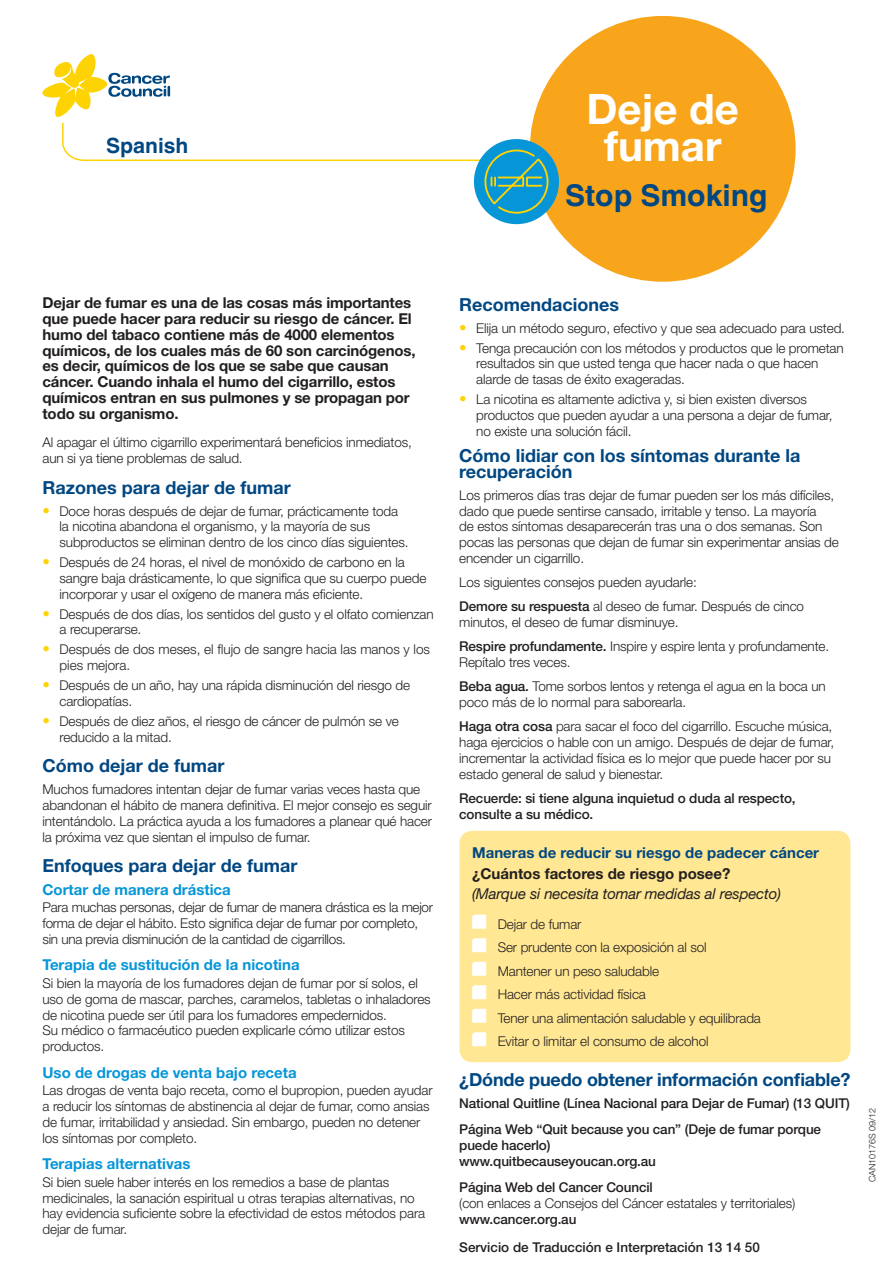
<style>
.page{position:relative;width:893px;height:1263px;background:#fff}
.page>*{position:absolute;margin:0;border:0;box-sizing:border-box;transform-origin:0 0}
.main_heading{font:700 42px/37.5px "Helvetica Neue LT Std";color:#fff;text-align:center}
.subs_light_blue{font:700 30px "Helvetica World";color:#014782}
.subs_light_blue-2{font:700 21px "Helvetica World";color:#014782}
.subs_blue{font:700 18px/15.8px "Helvetica Neue LT Std";color:#014782}
.intro_para{font:700 15px/15.8px "Helvetica Neue LT Std";letter-spacing:-.01em;color:#231f20}
.subs_light_blue-3{font:700 15px "Helvetica Neue LT Std";color:#0696d7}
.t1{font:italic 15px "Helvetica Neue LT Std";letter-spacing:-.01em;color:#231f20}
.t2{font:700 15px "Helvetica Neue LT Std";color:#014782}
.body{font:300 13.5px/15.8px "Helvetica Neue LT Std";letter-spacing:-.01em;color:#231f20}
.bullet_para{font:300 13.5px/15.8px "Helvetica Neue LT Std";letter-spacing:-.01em;color:#231f20}
.body-2{font:500 13.5px/15.8px "Helvetica Neue LT Std";letter-spacing:-.01em;color:#231f20}
.subs_light_blue-4{font:500 13.5px "Helvetica Neue LT Std";color:#231f20}
.subs_light_blue-5{font:300 9px "Helvetica Neue LT Std";color:#231f20}
.s1{font-size:15px;color:#fed304}
.s2{font-weight:500}
</style>
<div class="page">
<div style="left:459px;top:831px;width:391px;height:231px;background:#ffe794;border-radius:13px"></div>
<svg style="left:472px;top:915px;width:14px;height:14px"></svg>
<svg style="left:472px;top:938px;width:14px;height:14px"></svg>
<svg style="left:472px;top:962px;width:14px;height:14px"></svg>
<svg style="left:472px;top:985px;width:14px;height:14px"></svg>
<svg style="left:472px;top:1009px;width:14px;height:14px"></svg>
<svg style="left:472px;top:1032px;width:14px;height:14px"></svg>
<div style="left:530px;top:16px;width:266px;height:266px;background:#f9a51b;border-radius:50%"></div>
<div style="left:474px;top:139px;width:85px;height:85px;background:#0696d7;border-radius:50%"></div>
<svg style="left:42px;top:54px;width:528px;height:161px"></svg>
<p class="subs_light_blue-2" style="left:106px;top:134px;width:84px">Spanish</p>
<p class="main_heading" style="left:586px;top:89px;width:154px">Deje de fumar</p>
<p class="subs_light_blue" style="left:565px;top:178px;width:204px">Stop Smoking</p>
<p class="intro_para" style="left:43px;top:295px;width:374px">Dejar de fumar es una de las cosas más importantes que puede hacer para reducir su riesgo de cáncer. El humo del tabaco contiene más de 4000 elementos químicos, de los cuales más de 60 son carcinógenos, es decir, químicos de los que se sabe que causan cáncer. Cuando inhala el humo del cigarrillo, estos químicos entran en sus pulmones y se propagan por todo su organismo.</p>
<p class="body" style="left:43px;top:434px;width:371px">Al apagar el último cigarrillo experimentará beneficios inmediatos, aun si ya tiene problemas de salud.</p>
<p class="subs_blue" style="left:43px;top:479px;width:250px">Razones para dejar de fumar</p>
<p class="bullet_para" style="left:60px;top:503px;width:350px;text-indent:-17px"><span class="s1">•</span> Doce horas después de dejar de fumar, prácticamente toda la nicotina abandona el organismo, y la mayoría de sus subproductos se eliminan dentro de los cinco días siguientes.</p>
<p class="bullet_para" style="left:60px;top:554px;width:368px;text-indent:-17px"><span class="s1">•</span> Después de 24 horas, el nivel de monóxido de carbono en la sangre baja drásticamente, lo que significa que su cuerpo puede incorporar y usar el oxígeno de manera más eficiente.</p>
<p class="bullet_para" style="left:60px;top:606px;width:376px;text-indent:-17px"><span class="s1">•</span> Después de dos días, los sentidos del gusto y el olfato comienzan a recuperarse.</p>
<p class="bullet_para" style="left:60px;top:641px;width:372px;text-indent:-17px"><span class="s1">•</span> Después de dos meses, el flujo de sangre hacia las manos y los pies mejora.</p>
<p class="bullet_para" style="left:60px;top:677px;width:352px;text-indent:-17px"><span class="s1">•</span> Después de un año, hay una rápida disminución del riesgo de cardiopatías.</p>
<p class="bullet_para" style="left:60px;top:713px;width:341px;text-indent:-17px"><span class="s1">•</span> Después de diez años, el riesgo de cáncer de pulmón se ve reducido a la mitad.</p>
<p class="subs_blue" style="left:43px;top:758px;width:183px">Cómo dejar de fumar</p>
<p class="body" style="left:43px;top:781px;width:391px">Muchos fumadores intentan dejar de fumar varias veces hasta que abandonan el hábito de manera definitiva. El mejor consejo es seguir intentándolo. La práctica ayuda a los fumadores a planear qué hacer la próxima vez que sientan el impulso de fumar.</p>
<p class="subs_blue" style="left:43px;top:858px;width:256px">Enfoques para dejar de fumar</p>
<p class="subs_light_blue-3" style="left:43px;top:880px;width:190px">Cortar de manera drástica</p>
<p class="body" style="left:43px;top:899px;width:392px">Para muchas personas, dejar de fumar de manera drástica es la mejor forma de dejar el hábito. Esto significa dejar de fumar por completo, sin una previa disminución de la cantidad de cigarrillos.</p>
<p class="subs_light_blue-3" style="left:43px;top:956px;width:259px">Terapia de sustitución de la nicotina</p>
<p class="body" style="left:43px;top:975px;width:390px">Si bien la mayoría de los fumadores dejan de fumar por sí solos, el uso de goma de mascar, parches, caramelos, tabletas o inhaladores de nicotina puede ser útil para los fumadores empedernidos.<br>Su médico o farmacéutico pueden explicarle cómo utilizar estos productos.</p>
<p class="subs_light_blue-3" style="left:43px;top:1063px;width:256px">Uso de drogas de venta bajo receta</p>
<p class="body" style="left:43px;top:1082px;width:392px">Las drogas de venta bajo receta, como el bupropion, pueden ayudar a reducir los síntomas de abstinencia al dejar de fumar, como ansias de fumar, irritabilidad y ansiedad. Sin embargo, pueden no detener los síntomas por completo.</p>
<p class="subs_light_blue-3" style="left:43px;top:1154px;width:150px">Terapias alternativas</p>
<p class="body" style="left:43px;top:1174px;width:384px">Si bien suele haber interés en los remedios a base de plantas medicinales, la sanación espiritual u otras terapias alternativas, no hay evidencia suficiente sobre la efectividad de estos métodos para dejar de fumar.</p>
<p class="subs_blue" style="left:459px;top:296px;width:161px">Recomendaciones</p>
<p class="bullet_para" style="left:459px;top:320px;width:387px"><span class="s1">•</span> Elija un método seguro, efectivo y que sea adecuado para usted.</p>
<p class="bullet_para" style="left:476px;top:340px;width:369px;text-indent:-17px"><span class="s1">•</span> Tenga precaución con los métodos y productos que le prometan resultados sin que usted tenga que hacer nada o que hacen alarde de tasas de éxito exageradas.</p>
<p class="bullet_para" style="left:476px;top:391px;width:358px;text-indent:-17px"><span class="s1">•</span> La nicotina es altamente adictiva y, si bien existen diversos productos que pueden ayudar a una persona a dejar de fumar, no existe una solución fácil.</p>
<p class="subs_blue" style="left:459px;top:447px;width:343px">Cómo lidiar con los síntomas durante la recuperación</p>
<p class="body" style="left:459px;top:487px;width:381px">Los primeros días tras dejar de fumar pueden ser los más difíciles, dado que puede sentirse cansado, irritable y tenso. La mayoría<br>de estos síntomas desaparecerán tras una o dos semanas. Son pocas las personas que dejan de fumar sin experimentar ansias de encender un cigarrillo.</p>
<p class="body" style="left:459px;top:574px;width:239px">Los siguientes consejos pueden ayudarle:</p>
<p class="body" style="left:459px;top:598px;width:346px"><span class="s2">Demore su respuesta</span> al deseo de fumar. Después de cinco minutos, el deseo de fumar disminuye.</p>
<p class="body" style="left:459px;top:638px;width:371px"><span class="s2">Respire profundamente.</span> Inspire y espire lenta y profundamente.<br>Repítalo tres veces.</p>
<p class="body" style="left:459px;top:678px;width:368px"><span class="s2">Beba agua.</span> Tome sorbos lentos y retenga el agua en la boca un poco más de lo normal para saborearla.</p>
<p class="body" style="left:459px;top:718px;width:376px"><span class="s2">Haga otra cosa</span> para sacar el foco del cigarrillo. Escuche música, haga ejercicios o hable con un amigo. Después de dejar de fumar, incrementar la actividad física es lo mejor que puede hacer por su estado general de salud y bienestar.</p>
<p class="body-2" style="left:459px;top:790px;width:338px">Recuerde: si tiene alguna inquietud o duda al respecto, consulte a su médico.</p>
<p class="t2" style="left:472px;top:843px;width:348px">Maneras de reducir su riesgo de padecer cáncer</p>
<p class="intro_para" style="left:472px;top:865px;width:260px">¿Cuántos factores de riesgo posee?</p>
<p class="t1" style="left:472px;top:885px;width:310px">(Marque si necesita tomar medidas al respecto)</p>
<p class="body" style="left:498px;top:916px;width:85px">Dejar de fumar</p>
<p class="body" style="left:498px;top:939px;width:210px">Ser prudente con la exposición al sol</p>
<p class="body" style="left:498px;top:963px;width:163px">Mantener un peso saludable</p>
<p class="body" style="left:498px;top:986px;width:150px">Hacer más actividad física</p>
<p class="body" style="left:498px;top:1010px;width:265px">Tener una alimentación saludable y equilibrada</p>
<p class="body" style="left:498px;top:1033px;width:212px">Evitar o limitar el consumo de alcohol</p>
<p class="subs_blue" style="left:459px;top:1071px;width:393px">¿Dónde puedo obtener información confiable?</p>
<p class="body-2" style="left:459px;top:1095px;width:392px">National Quitline (Línea Nacional para Dejar de Fumar) (13 QUIT)</p>
<p class="body-2" style="left:459px;top:1121px;width:363px">Página Web “Quit because you can” (Deje de fumar porque puede hacerlo)<br>www.quitbecauseyoucan.org.au</p>
<p class="body" style="left:459px;top:1179px;width:338px"><span class="s2">Página Web del Cancer Council<br></span>(con enlaces a Consejos del Cáncer estatales y territoriales) <span class="s2">www.cancer.org.au</span></p>
<p class="subs_light_blue-4" style="left:459px;top:1239px;width:302px">Servicio de Traducción e Interpretación 13 14 50</p>
<p class="subs_light_blue-5" style="left:867px;top:1182px;width:76px;rotate:-90deg">CAN10176S 09/12</p>
</div>
